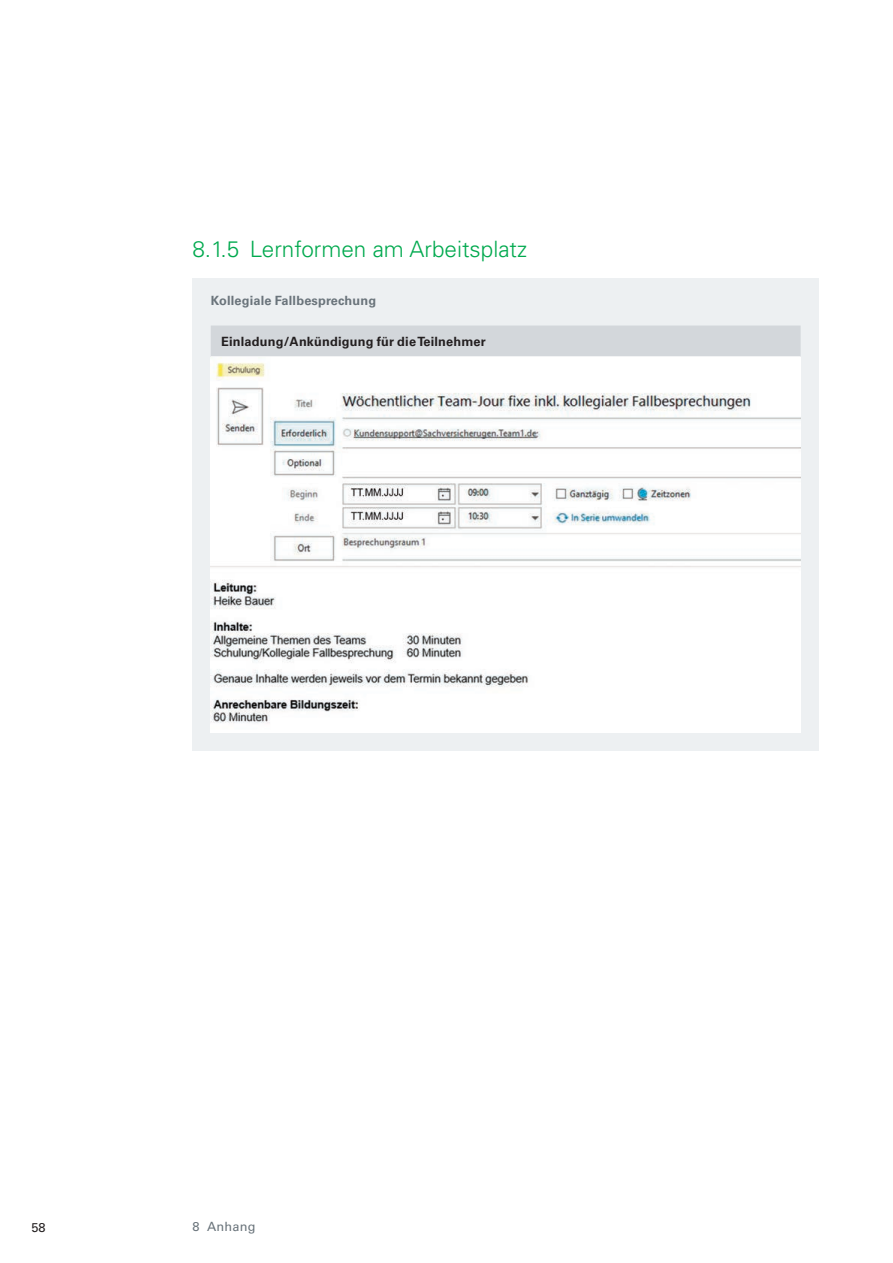
<style>
.page{position:relative;width:893px;height:1263px;background:#fff}
.page>*{position:absolute;margin:0;border:0;box-sizing:border-box;transform-origin:0 0}
.Head_1_1_1_mehr_Abst{font:300 22.5px "Univers LT Std";color:#00a94e}
.t1{font:700 12.75px "Univers LT Std";letter-spacing:.015em;color:#231f20}
.t2{font:700 12.75px "Univers LT Std";letter-spacing:.015em;color:#6a747b}
.Fußzeile_-_Kolumne_L{font:12.75px "Univers LT Std";letter-spacing:.015em;color:#6a747b}
.t3{font:12.75px "Univers LT Std";color:#231f20}
</style>
<div class="page">
<div style="left:192px;top:278px;width:627px;height:473px;background:#edf0f2"></div>
<div style="left:211px;top:325px;width:590px;height:78px;background:#d3d7db"></div>
<hr style="left:211px;top:356px;width:590px;height:2px;background:#fff">
<hr style="left:211px;top:403px;width:590px;height:2px;background:#fff">
<img style="left:211px;top:357px;width:589px;height:375px">
<p class="Head_1_1_1_mehr_Abst" style="left:192px;top:236px;width:336px">8.1.5 Lernformen am Arbeitsplatz</p>
<p class="t2" style="left:211px;top:293px;width:167px">Kollegiale Fallbesprechung</p>
<p class="t1" style="left:221px;top:334px;width:266px">Einladung/Ankündigung für die Teilnehmer</p>
<p class="t3" style="left:31px;top:1219px;width:16px">58</p>
<p class="Fußzeile_-_Kolumne_L" style="left:193px;top:1219px;width:65px">8 Anhang</p>
</div>
